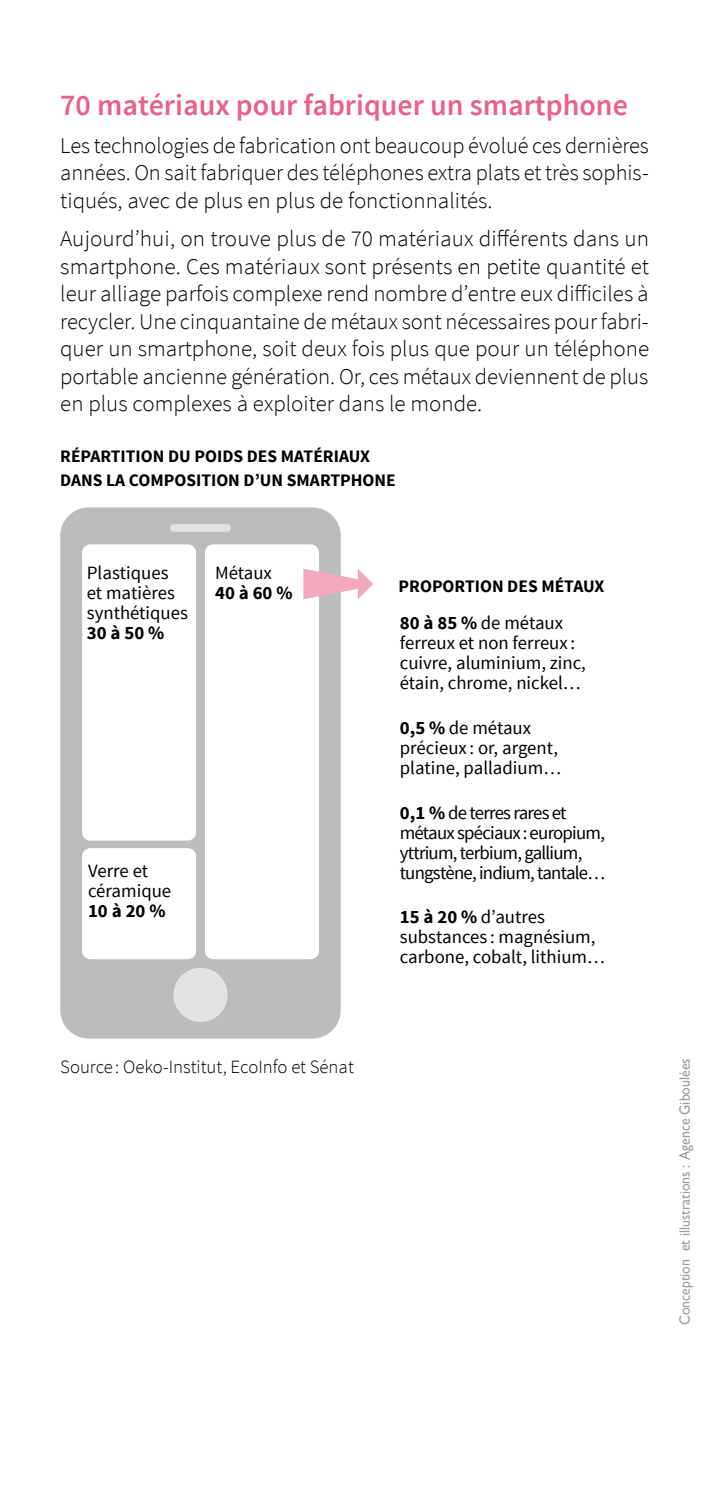
<style>
.page{position:relative;width:709px;height:1489px;background:#fff}
.page>*{position:absolute;margin:0;border:0;box-sizing:border-box;transform-origin:0 0}
.t1{font:600 30px "Source Sans Pro";color:#ec6088}
.t2{font:300 22.5px/27.5px "Source Sans Pro";color:#000;text-align:justify}
.t3{font:18.75px/20px "Source Sans Pro";color:#000}
.t4{font:18.75px/20px "Source Sans Pro";letter-spacing:-.04em;color:#000}
.t5{font:300 18.75px "Source Sans Pro";color:#000}
.t6{font:700 18.75px "Source Sans Pro";color:#000}
.t7{font:700 17.5px/23.8px "Source Sans Pro";color:#000}
.t8{font:15px "Gill Sans";color:#9d9d9c;scale:.92 1}
.s1{font-weight:700}
</style>
<div class="page">
<hr style="left:708px;top:1283px;width:1px;height:44px;background:#e52a13">
<div style="left:60px;top:507px;width:281px;height:531px;background:#bcbcbc;border-radius:28px"></div>
<div style="left:170px;top:524px;width:61px;height:7px;background:#e3e3e3;border-radius:4px"></div>
<div style="left:173px;top:967px;width:54px;height:54px;background:#e3e3e3;border-radius:50%"></div>
<div style="left:205px;top:544px;width:114px;height:415px;background:#fff;border-radius:8px"></div>
<div style="left:82px;top:848px;width:114px;height:111px;background:#fff;border-radius:8px"></div>
<div style="left:82px;top:544px;width:114px;height:296px;background:#fff;border-radius:8px"></div>
<svg style="left:303px;top:568px;width:70px;height:31px"></svg>
<h1 class="t1" style="left:60px;top:86px;width:569px">70 matériaux pour fabriquer un smartphone</h1>
<p class="t2" style="left:60px;top:132px;width:590px">Les technologies de fabrication ont beaucoup évolué ces dernières années. On sait fabriquer des téléphones extra plats et très sophis&shy;tiqués, avec de plus en plus de fonctionnalités.</p>
<p class="t2" style="left:60px;top:225px;width:590px">Aujourd’hui, on trouve plus de 70 matériaux différents dans un smartphone. Ces matériaux sont présents en petite quantité et leur alliage parfois complexe rend nombre d’entre eux difficiles à recycler. Une cinquantaine de métaux sont nécessaires pour fabri&shy;quer un smartphone, soit deux fois plus que pour un téléphone portable ancienne génération. Or, ces métaux deviennent de plus en plus complexes à exploiter dans le monde.</p>
<p class="t7" style="left:60px;top:445px;width:337px">RÉPARTITION DU POIDS DES MATÉRIAUX<br>DANS LA COMPOSITION D’UN SMARTPHONE</p>
<p class="t3" style="left:215px;top:563px;width:58px">Métaux</p>
<p class="t6" style="left:215px;top:580px;width:79px">40 à 60 %</p>
<p class="t3" style="left:87px;top:563px;width:103px">Plastiques et matières synthétiques</p>
<p class="t6" style="left:87px;top:620px;width:79px">30 à 50 %</p>
<p class="t3" style="left:400px;top:613px;width:188px"><span class="s1">80 à 85 %</span> de métaux ferreux et non ferreux : cuivre, aluminium, zinc, étain, chrome, nickel…</p>
<p class="t3" style="left:400px;top:718px;width:163px"><span class="s1">0,5 %</span> de métaux précieux : or, argent, platine, palladium…</p>
<p class="t4" style="left:400px;top:802px;width:207px"><span class="s1">0,1 %</span> de terres rares et métaux spéciaux: europium, yttrium, terbium, gallium, tungstène, indium, tantale…</p>
<p class="t3" style="left:400px;top:907px;width:207px"><span class="s1">15 à 20 %</span> d’autres substances : magnésium, carbone, cobalt, lithium…</p>
<p class="t7" style="left:398px;top:574px;width:207px">PROPORTION DES MÉTAUX</p>
<p class="t3" style="left:88px;top:861px;width:85px">Verre et céramique</p>
<p class="t6" style="left:88px;top:898px;width:79px">10 à 20 %</p>
<p class="t5" style="left:60px;top:1055px;width:295px">Source : Oeko-Institut, EcoInfo et Sénat</p>
<p class="t8" style="left:676px;top:1324px;width:291px;rotate:-90deg">Conception et illustrations : Agence Giboulées</p>
</div>
